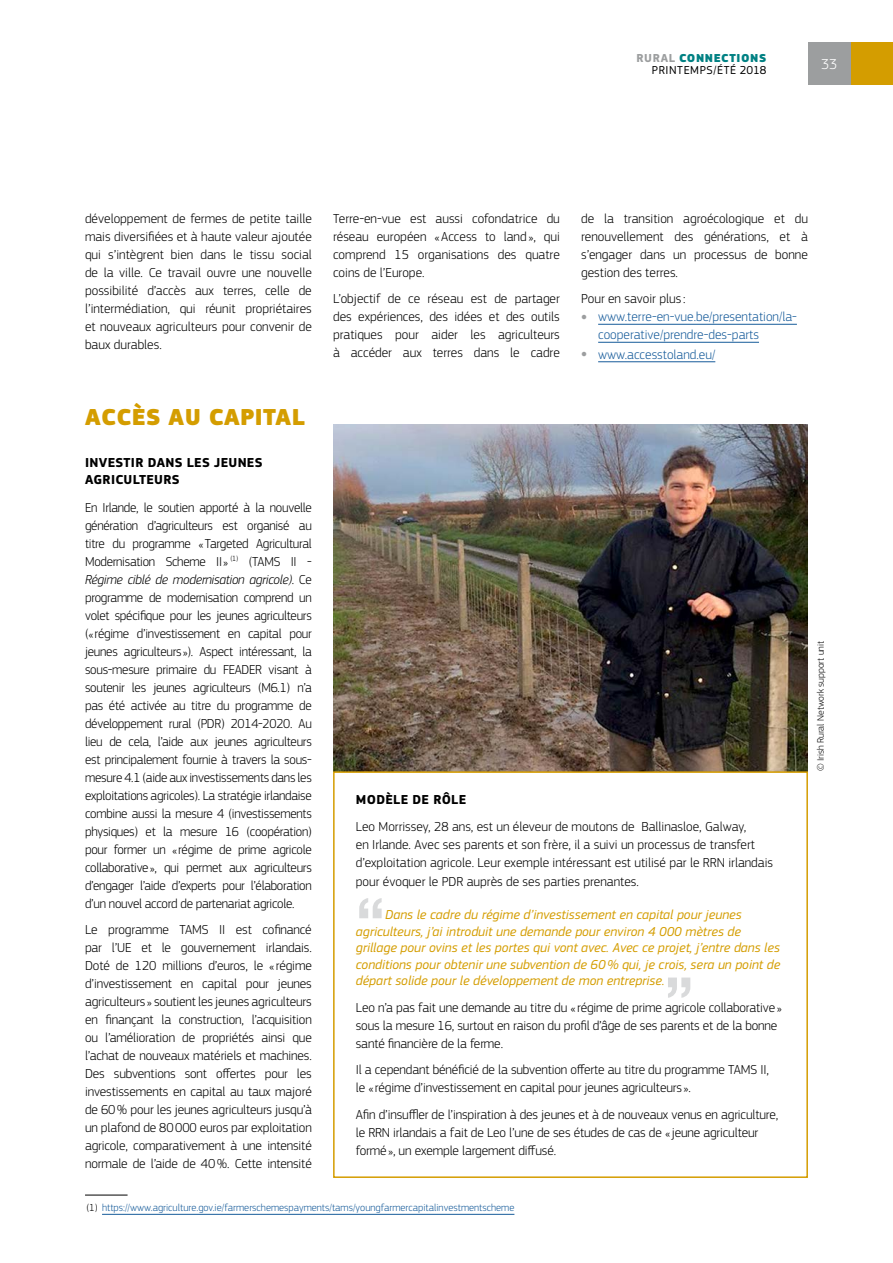
<style>
.page{position:relative;width:893px;height:1263px;background:#fff}
.page>*{position:absolute;margin:0;border:0;box-sizing:border-box;transform-origin:0 0}
.t1{font:700 63px "Helvetica Neue LT Pro";color:#d9dadb}
.t2{font:900 24px "EC Square Sans Pro";letter-spacing:.02em;color:#d49d00}
.t3{font:300 15px "EC Square Sans Pro";color:#fff}
.t4{font:300 13.5px/18px "EC Square Sans Pro";letter-spacing:-.01em;color:#000;text-align:justify}
.t5{font:italic 13.5px/16.5px "EC Square Sans Pro";color:#d49d00}
.t6{font:300 13.5px/18px "EC Square Sans Pro";color:#165b9a}
.t7{font:700 13.5px/16.5px "EC Square Sans Pro";letter-spacing:.02em;color:#000}
.t8{font:12px/12px "EC Square Sans Pro";letter-spacing:.05em;color:#000;text-align:right}
.t9{font:300 10.5px "EC Square Sans Pro";color:#165b9a}
.t10{font:300 9.75px "EC Square Sans Pro";color:#000}
.s1{font-weight:700;color:#9c9e9f}
.s2{font-weight:900;color:#008183}
.s3{font-weight:900;color:#9c9e9f}
.s4{font-style:italic}
.s5{color:#000}
</style>
<div class="page">
<div style="left:850px;top:43px;width:43px;height:42px;background:#d49d00"></div>
<hr style="left:85px;top:1195px;width:43px;height:1px;background:#000">
<hr style="left:102px;top:1214px;width:412px;height:1px;background:#165b9a">
<hr style="left:598px;top:324px;width:199px;height:1px;background:#165b9a">
<hr style="left:598px;top:342px;width:161px;height:1px;background:#165b9a">
<hr style="left:598px;top:361px;width:117px;height:1px;background:#165b9a">
<img style="left:333px;top:424px;width:475px;height:347px">
<div style="left:333px;top:771px;width:475px;height:407px;border:2px solid #d49d00"></div>
<div style="left:808px;top:43px;width:42px;height:42px;background:#9c9e9f"></div>
<p class="t8" style="left:637px;top:52px;width:131px"><span class="s1">RURAL</span> <span class="s2">CONNECTIONS<br></span>PRINTEMPS/ÉTÉ 2018</p>
<p class="t3" style="left:821px;top:56px;width:18px">33</p>
<p class="t4" style="left:85px;top:209px;width:228px">développement de fermes de petite taille mais diversifiées et à haute valeur ajoutée qui s’intègrent bien dans le tissu social de la ville. Ce travail ouvre une nouvelle possibilité d’accès aux terres, celle de l’intermédiation, qui réunit propriétaires et nouveaux agriculteurs pour convenir de baux durables.</p>
<p class="t4" style="left:333px;top:209px;width:228px">Terre-en-vue est aussi cofondatrice du réseau européen «Access to land », qui comprend 15 organisations des quatre coins de l’Europe.</p>
<p class="t4" style="left:333px;top:290px;width:228px">L’objectif de ce réseau est de partager des expériences, des idées et des outils pratiques pour aider les agriculteurs à accéder aux terres dans le cadre</p>
<p class="t4" style="left:581px;top:209px;width:228px">de la transition agroécologique et du renouvellement des générations, et à s’engager dans un processus de bonne gestion des terres.</p>
<p class="t4" style="left:581px;top:290px;width:106px">Pour en savoir plus :</p>
<p class="t6" style="left:598px;top:308px;width:200px;text-indent:-17px"><span class="s3">•</span> www.terre-en-vue.be/presentation/la&shy;cooperative/prendre-des-parts</p>
<p class="t6" style="left:581px;top:345px;width:136px"><span class="s3">•</span> www.accesstoland.eu/</p>
<h2 class="t2" style="left:85px;top:402px;width:221px">ACCÈS AU CAPITAL</h2>
<p class="t7" style="left:85px;top:455px;width:179px">INVESTIR DANS LES JEUNES<br>AGRICULTEURS</p>
<p class="t4" style="left:85px;top:498px;width:228px">En Irlande, le soutien apporté à la nouvelle génération d’agriculteurs est organisé au titre du programme «Targeted Agricultural Modernisation Scheme II» <sup>(1)</sup> (TAMS II - <span class="s4">Régime ciblé de modernisation agricole)</span>. Ce programme de modernisation comprend un volet spécifique pour les jeunes agriculteurs («régime d’investissement en capital pour jeunes agriculteurs»). Aspect intéressant, la sous-mesure primaire du FEADER visant à soutenir les jeunes agriculteurs (M6.1) n’a pas été activée au titre du programme de développement rural (PDR) 2014-2020. Au lieu de cela, l’aide aux jeunes agriculteurs est principalement fournie à travers la sous&shy;mesure 4.1 (aide aux investissements dans les exploitations agricoles). La stratégie irlandaise combine aussi la mesure 4 (investissements physiques) et la mesure 16 (coopération) pour former un «régime de prime agricole collaborative», qui permet aux agriculteurs d’engager l’aide d’experts pour l’élaboration d’un nouvel accord de partenariat agricole.</p>
<p class="t4" style="left:85px;top:921px;width:228px">Le programme TAMS II est cofinancé par l’UE et le gouvernement irlandais.<br>Doté de 120 millions d’euros, le «régime d’investissement en capital pour jeunes agriculteurs » soutient les jeunes agriculteurs en finançant la construction, l’acquisition ou l’amélioration de propriétés ainsi que l’achat de nouveaux matériels et machines.<br>Des subventions sont offertes pour les investissements en capital au taux majoré de 60% pour les jeunes agriculteurs jusqu’à un plafond de 80000 euros par exploitation agricole, comparativement à une intensité normale de l’aide de 40%. Cette intensité</p>
<p class="t7" style="left:356px;top:792px;width:112px">MODÈLE DE RÔLE</p>
<p class="t4" style="left:356px;top:817px;width:419px;text-align:left">Leo Morrissey, 28 ans, est un éleveur de moutons de Ballinasloe, Galway,<br>en Irlande. Avec ses parents et son frère, il a suivi un processus de transfert d’exploitation agricole. Leur exemple intéressant est utilisé par le RRN irlandais pour évoquer le PDR auprès de ses parties prenantes.</p>
<h1 class="t1" style="left:356px;top:881px;width:31px">“</h1>
<p class="t5" style="left:356px;top:906px;width:426px;text-indent:29px">Dans le cadre du régime d’investissement en capital pour jeunes agriculteurs, j’ai introduit une demande pour environ 4 000 mètres de grillage pour ovins et les portes qui vont avec. Avec ce projet, j’entre dans les conditions pour obtenir une subvention de 60% qui, je crois, sera un point de départ solide pour le développement de mon entreprise.</p>
<p class="t4" style="left:356px;top:998px;width:428px">Leo n’a pas fait une demande au titre du «régime de prime agricole collaborative»</p>
<h1 class="t1" style="left:665px;top:961px;width:31px">”</h1>
<p class="t4" style="left:356px;top:1016px;width:423px">sous la mesure 16, surtout en raison du profil d’âge de ses parents et de la bonne santé financière de la ferme.</p>
<p class="t4" style="left:356px;top:1060px;width:414px">Il a cependant bénéficié de la subvention offerte au titre du programme TAMS II, le «régime d’investissement en capital pour jeunes agriculteurs ».</p>
<p class="t4" style="left:356px;top:1105px;width:424px;text-align:left">Afin d’insuffler de l’inspiration à des jeunes et à de nouveaux venus en agriculture, le RRN irlandais a fait de Leo l’une de ses études de cas de «jeune agriculteur formé», un exemple largement diffusé.</p>
<p class="t9" style="left:86px;top:1202px;width:430px"><span class="s5">(1)</span> https://www.agriculture.gov.ie/farmerschemespayments/tams/youngfarmercapitalinvestmentscheme</p>
<p class="t10" style="left:815px;top:771px;width:132px;rotate:-90deg">© Irish Rural Network support unit</p>
</div>
